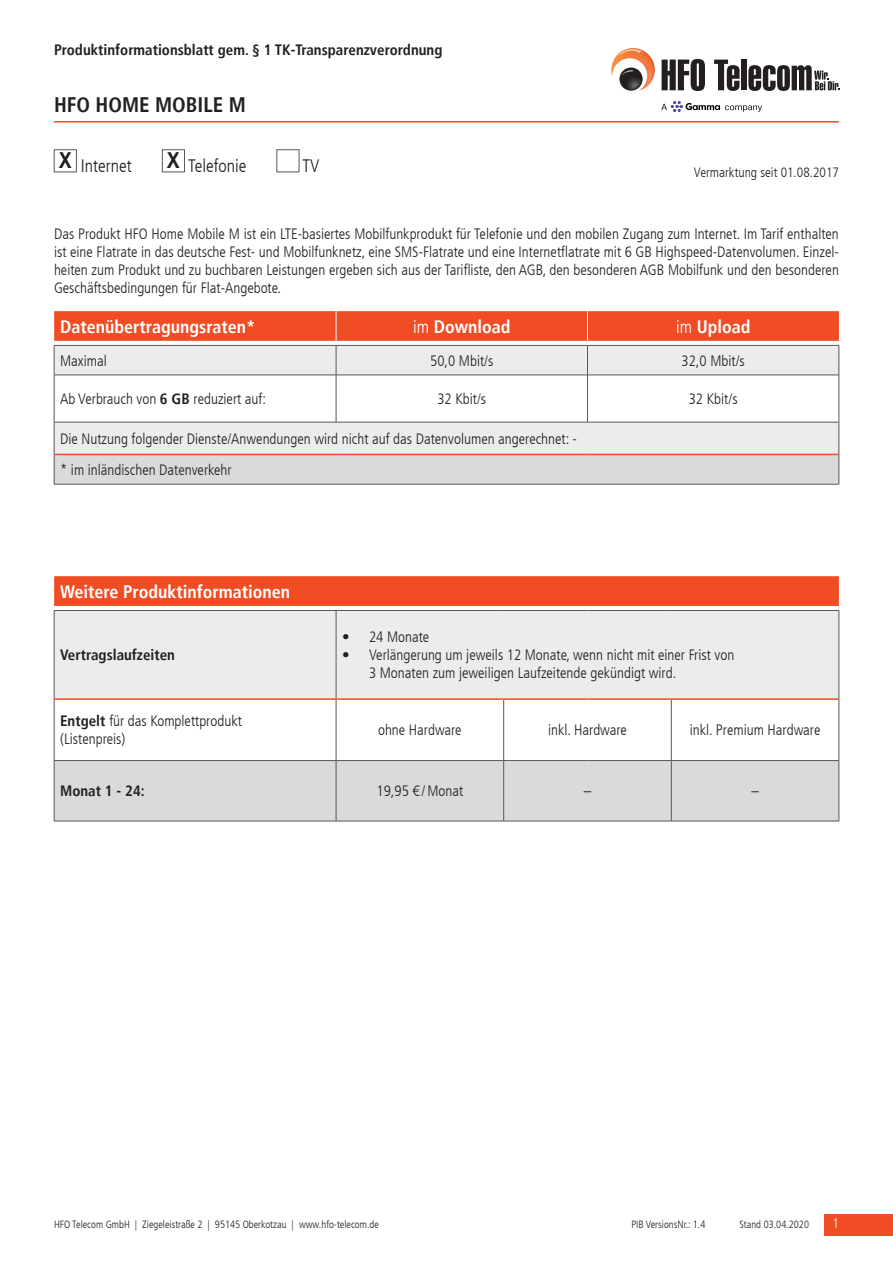
<style>
.page{position:relative;width:893px;height:1263px;background:#fff}
.page>*{position:absolute;margin:0;border:0;box-sizing:border-box;transform-origin:0 0}
.t1{font:700 condensed 22.5px "Frutiger LT";color:#231f20}
.Headline{font:700 condensed 21px "Frutiger LT";color:#231f20}
.t2{font:700 condensed 18px "Frutiger LT";color:#fff}
.Zeilentext_Frut__Lt{font:300 condensed 18px "Frutiger LT";color:#231f20}
.Zeilentext_Frut__Lt-2{font:300 condensed 15px/18px "Frutiger LT";color:#231f20;text-align:justify}
.Zeilentext_Frut__Lt-3{font:700 condensed 15px "Frutiger LT";color:#231f20}
.Zeilentext_Frut__Lt-4{font:300 condensed 13.5px "Frutiger LT";color:#231f20}
.t3{font:300 condensed 13.5px "Frutiger LT";color:#fff}
.t4{font:300 condensed 10.5px "Frutiger LT";color:#231f20}
.s1{font-weight:300}
.s2{font-weight:700}
</style>
<div class="page">
<div style="left:824px;top:1214px;width:69px;height:21px;background:#f04d24"></div>
<img style="left:661px;top:59px;width:1px;height:32px">
<svg style="left:611px;top:48px;width:44px;height:43px"></svg>
<svg style="left:662px;top:59px;width:43px;height:32px"></svg>
<svg style="left:714px;top:60px;width:26px;height:31px"></svg>
<div style="left:741px;top:60px;width:6px;height:30px;background:#231f20"></div>
<svg style="left:748px;top:65px;width:91px;height:26px"></svg>
<svg style="left:661px;top:101px;width:101px;height:11px"></svg>
<svg style="left:55px;top:376px;width:784px;height:78px"></svg>
<div style="left:54px;top:454px;width:785px;height:30px;background:#d9dadc"></div>
<hr style="left:54px;top:422px;width:1px;height:32px;background:#57585a">
<hr style="left:839px;top:422px;width:1px;height:32px;background:#57585a">
<hr style="left:54px;top:375px;width:1px;height:47px;background:#57585a">
<hr style="left:336px;top:375px;width:1px;height:47px;background:#57585a">
<hr style="left:587px;top:375px;width:1px;height:47px;background:#57585a">
<hr style="left:839px;top:375px;width:1px;height:47px;background:#57585a">
<hr style="left:54px;top:422px;width:282px;height:1px;background:#57585a">
<hr style="left:336px;top:422px;width:251px;height:1px;background:#57585a">
<hr style="left:587px;top:422px;width:252px;height:1px;background:#57585a">
<svg style="left:54px;top:311px;width:786px;height:64px;background:#ea9f8d"></svg>
<hr style="left:54px;top:375px;width:282px;height:1px;background:#57585a">
<hr style="left:336px;top:375px;width:251px;height:1px;background:#57585a">
<hr style="left:587px;top:375px;width:252px;height:1px;background:#57585a">
<hr style="left:54px;top:454px;width:1px;height:30px;background:#57585a">
<hr style="left:839px;top:454px;width:1px;height:30px;background:#57585a">
<hr style="left:54px;top:484px;width:282px;height:1px;background:#57585a">
<hr style="left:336px;top:484px;width:251px;height:1px;background:#57585a">
<hr style="left:587px;top:484px;width:252px;height:1px;background:#57585a">
<hr style="left:54px;top:454px;width:282px;height:1px;background:#f04d24">
<hr style="left:336px;top:454px;width:251px;height:1px;background:#f04d24">
<hr style="left:587px;top:454px;width:252px;height:1px;background:#f04d24">
<hr style="left:336px;top:311px;width:1px;height:30px;background:#fff">
<hr style="left:587px;top:311px;width:1px;height:30px;background:#fff">
<div style="left:54px;top:576px;width:785px;height:30px;background:#f04d24"></div>
<div style="left:55px;top:611px;width:784px;height:87px;background:#ececee"></div>
<div style="left:55px;top:761px;width:784px;height:60px;background:#d9dadc"></div>
<hr style="left:54px;top:610px;width:282px;height:1px;background:#57585a">
<hr style="left:54px;top:611px;width:1px;height:88px;background:#57585a">
<hr style="left:336px;top:610px;width:168px;height:1px;background:#57585a">
<hr style="left:336px;top:611px;width:1px;height:87px;background:#57585a">
<hr style="left:504px;top:610px;width:83px;height:1px;background:#57585a">
<hr style="left:587px;top:610px;width:84px;height:1px;background:#57585a">
<hr style="left:671px;top:610px;width:168px;height:1px;background:#57585a">
<hr style="left:839px;top:611px;width:1px;height:88px;background:#57585a">
<hr style="left:54px;top:699px;width:1px;height:61px;background:#57585a">
<hr style="left:336px;top:700px;width:1px;height:60px;background:#57585a">
<hr style="left:503px;top:700px;width:1px;height:60px;background:#57585a">
<hr style="left:671px;top:700px;width:1px;height:60px;background:#57585a">
<hr style="left:839px;top:699px;width:1px;height:61px;background:#57585a">
<hr style="left:54px;top:760px;width:282px;height:1px;background:#57585a">
<hr style="left:54px;top:761px;width:1px;height:60px;background:#57585a">
<hr style="left:336px;top:760px;width:168px;height:1px;background:#57585a">
<hr style="left:336px;top:761px;width:1px;height:60px;background:#57585a">
<hr style="left:504px;top:760px;width:83px;height:1px;background:#57585a">
<hr style="left:503px;top:761px;width:1px;height:60px;background:#57585a">
<hr style="left:587px;top:760px;width:84px;height:1px;background:#57585a">
<hr style="left:671px;top:760px;width:168px;height:1px;background:#57585a">
<hr style="left:671px;top:761px;width:1px;height:60px;background:#57585a">
<hr style="left:839px;top:761px;width:1px;height:60px;background:#57585a">
<hr style="left:54px;top:821px;width:282px;height:1px;background:#57585a">
<hr style="left:336px;top:821px;width:168px;height:1px;background:#57585a">
<hr style="left:504px;top:821px;width:83px;height:1px;background:#57585a">
<hr style="left:587px;top:821px;width:84px;height:1px;background:#57585a">
<hr style="left:671px;top:821px;width:168px;height:1px;background:#57585a">
<hr style="left:336px;top:698px;width:168px;height:2px;background:#f04d24">
<hr style="left:504px;top:698px;width:83px;height:2px;background:#f04d24">
<hr style="left:587px;top:698px;width:84px;height:2px;background:#f04d24">
<hr style="left:671px;top:698px;width:168px;height:2px;background:#f04d24">
<hr style="left:54px;top:698px;width:282px;height:2px;background:#f04d24">
<div style="left:54px;top:150px;width:23px;height:22px;border:1px solid #57585a"></div>
<div style="left:162px;top:150px;width:23px;height:22px;border:1px solid #57585a"></div>
<hr style="left:54px;top:121px;width:785px;height:1px;background:#f04d24">
<p class="Zeilentext_Frut__Lt-3" style="left:54px;top:41px;width:390px">Produktinformationsblatt gem. § 1 TK-Transparenzverordnung</p>
<p class="Headline" style="left:54px;top:93px;width:193px">HFO HOME MOBILE M</p>
<p class="t1" style="left:59px;top:147px;width:14px">X</p>
<p class="Zeilentext_Frut__Lt" style="left:81px;top:156px;width:53px">Internet</p>
<p class="t1" style="left:167px;top:147px;width:14px">X</p>
<p class="Zeilentext_Frut__Lt" style="left:188px;top:156px;width:60px">Telefonie</p>
<p class="Zeilentext_Frut__Lt" style="left:303px;top:156px;width:19px">TV</p>
<p class="Zeilentext_Frut__Lt-4" style="left:694px;top:165px;width:147px">Vermarktung seit 01.08.2017</p>
<p class="Zeilentext_Frut__Lt-2" style="left:54px;top:225px;width:786px">Das Produkt HFO Home Mobile M ist ein LTE-basiertes Mobilfunkprodukt für Telefonie und den mobilen Zugang zum Internet. Im Tarif enthalten ist eine Flatrate in das deutsche Fest- und Mobilfunknetz, eine SMS-Flatrate und eine Internetflatrate mit 6 GB Highspeed-Datenvolumen. Einzel&shy;heiten zum Produkt und zu buchbaren Leistungen ergeben sich aus der Tarifliste, den AGB, den besonderen AGB Mobilfunk und den besonderen Geschäftsbedingungen für Flat-Angebote.</p>
<p class="t2" style="left:60px;top:316px;width:197px">Datenübertragungsraten*</p>
<p class="t2" style="left:413px;top:316px;width:99px"><span class="s1">im</span> Download</p>
<p class="t2" style="left:676px;top:316px;width:76px"><span class="s1">im</span> Upload</p>
<p class="Zeilentext_Frut__Lt-2" style="left:60px;top:352px;width:48px">Maximal</p>
<p class="Zeilentext_Frut__Lt-2" style="left:430px;top:352px;width:65px">50,0 Mbit/s</p>
<p class="Zeilentext_Frut__Lt-2" style="left:682px;top:352px;width:65px">32,0 Mbit/s</p>
<p class="Zeilentext_Frut__Lt-2" style="left:60px;top:390px;width:207px">Ab Verbrauch von <span class="s2">6 GB</span> reduziert auf:</p>
<p class="Zeilentext_Frut__Lt-2" style="left:437px;top:390px;width:50px">32 Kbit/s</p>
<p class="Zeilentext_Frut__Lt-2" style="left:689px;top:390px;width:50px">32 Kbit/s</p>
<p class="Zeilentext_Frut__Lt-2" style="left:60px;top:430px;width:518px">Die Nutzung folgender Dienste/Anwendungen wird nicht auf das Datenvolumen angerechnet: -</p>
<p class="Zeilentext_Frut__Lt-2" style="left:60px;top:461px;width:173px">* im inländischen Datenverkehr</p>
<p class="t2" style="left:60px;top:581px;width:231px">Weitere Produktinformationen</p>
<p class="Zeilentext_Frut__Lt-3" style="left:60px;top:646px;width:116px">Vertragslaufzeiten</p>
<p class="Zeilentext_Frut__Lt-2" style="left:60px;top:712px;width:183px"><span class="s2">Entgelt</span> für das Komplettprodukt</p>
<p class="Zeilentext_Frut__Lt-2" style="left:60px;top:730px;width:67px">(Listenpreis)</p>
<p class="Zeilentext_Frut__Lt-2" style="left:342px;top:628px;width:89px">• 24 Monate</p>
<p class="Zeilentext_Frut__Lt-2" style="left:369px;top:646px;width:367px;text-indent:-27px">• Verlängerung um jeweils 12 Monate, wenn nicht mit einer Frist von<br>3 Monaten zum jeweiligen Laufzeitende gekündigt wird.</p>
<p class="Zeilentext_Frut__Lt-2" style="left:378px;top:721px;width:85px">ohne Hardware</p>
<p class="Zeilentext_Frut__Lt-2" style="left:548px;top:721px;width:80px">inkl. Hardware</p>
<p class="Zeilentext_Frut__Lt-2" style="left:690px;top:721px;width:132px">inkl. Premium Hardware</p>
<p class="Zeilentext_Frut__Lt-3" style="left:60px;top:782px;width:86px">Monat 1 - 24:</p>
<p class="Zeilentext_Frut__Lt-2" style="left:377px;top:782px;width:88px">19,95 € /Monat</p>
<p class="Zeilentext_Frut__Lt-2" style="left:584px;top:782px;width:9px">–</p>
<p class="Zeilentext_Frut__Lt-2" style="left:751px;top:782px;width:9px">–</p>
<p class="t4" style="left:54px;top:1219px;width:326px">HFO Telecom GmbH | Ziegeleistraße 2 | 95145 Oberkotzau | www.hfo-telecom.de</p>
<p class="t4" style="left:631px;top:1219px;width:76px">PIB VersionsNr.: 1.4</p>
<p class="t4" style="left:739px;top:1219px;width:71px">Stand 03.04.2020</p>
<p class="t3" style="left:832px;top:1216px;width:8px">1</p>
</div>
